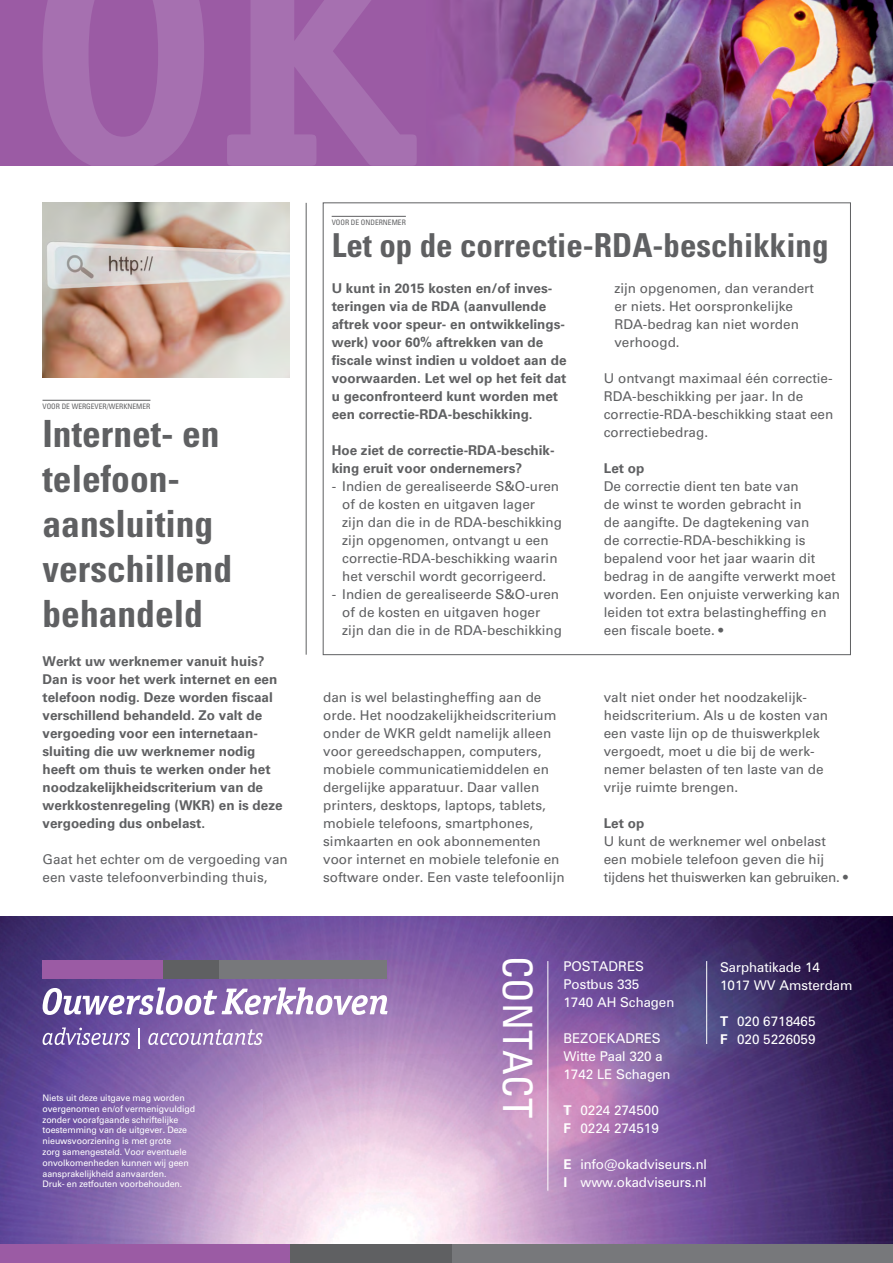
<style>
.page{position:relative;width:893px;height:1263px;background:#fff}
.page>*{position:absolute;margin:0;border:0;box-sizing:border-box;transform-origin:0 0}
.t1{font:condensed 40.5px "Univers LT Std";color:#fff}
.t2{font:700 condensed 37.5px/45px "Univers LT Std";color:#5f6062}
.t3{font:700 condensed 33px "Univers LT Std";color:#5f6062}
.t4{font:13.5px/18px "Univers LT Std";color:#5f6062}
.t5{font:700 13.5px/18px "Univers LT Std";color:#5f6062}
.t6{font:13.5px/18px "Zurich BT";color:#fff}
.t7{font:9px/10.8px "Univers LT Std";letter-spacing:-.01em;color:#fff}
.t8{font:condensed 7.5px "Univers LT Std";color:#5f6062}
.s1{font-weight:700}
</style>
<div class="page">
<img style="left:0;top:916px;width:893px;height:328px">
<div style="left:0;top:1244px;width:893px;height:19px;background:#77787b"></div>
<div style="left:289px;top:1244px;width:163px;height:19px;background:#5f6062"></div>
<div style="left:0;top:1244px;width:289px;height:19px;background:#9b5ba4"></div>
<hr style="left:547px;top:961px;width:1px;height:230px;background:#fff">
<hr style="left:706px;top:961px;width:1px;height:83px;background:#fff">
<div style="left:43px;top:960px;width:121px;height:18px;background:#9b5ba4"></div>
<div style="left:219px;top:960px;width:168px;height:18px;background:#77787b"></div>
<div style="left:164px;top:960px;width:55px;height:18px;background:#5f6062"></div>
<svg style="left:43px;top:987px;width:344px;height:28px"></svg>
<svg style="left:43px;top:1027px;width:87px;height:18px"></svg>
<hr style="left:138px;top:1028px;width:2px;height:21px;background:#fff">
<svg style="left:148px;top:1029px;width:115px;height:16px"></svg>
<div style="left:0;top:0;width:893px;height:166px;background:#9b5ba4"></div>
<img style="left:444px;top:0;width:449px;height:166px">
<svg style="left:43px;top:0;width:374px;height:166px;fill:#a670b0"></svg>
<hr style="left:43px;top:400px;width:107px;height:1px;background:#5f6062">
<hr style="left:332px;top:216px;width:74px;height:1px;background:#5f6062">
<hr style="left:306px;top:203px;width:1px;height:452px;background:#5f6062">
<img style="left:43px;top:203px;width:246px;height:174px">
<p class="t8" style="left:43px;top:402px;width:109px">VOOR DE WERGEVER/WERKNEMER</p>
<h2 class="t2" style="left:43px;top:411px;width:191px">Internet- en telefoon&shy;aansluiting verschillend behandeld</h2>
<p class="t5" style="left:43px;top:652px;width:242px">Werkt uw werknemer vanuit huis?<br>Dan is voor het werk internet en een telefoon nodig. Deze worden fiscaal verschillend behandeld. Zo valt de vergoeding voor een internetaan&shy;sluiting die uw werknemer nodig heeft om thuis te werken onder het noodzakelijkheidscriterium van de werkkostenregeling (WKR) en is deze vergoeding dus onbelast.</p>
<p class="t4" style="left:43px;top:850px;width:247px">Gaat het echter om de vergoeding van een vaste telefoonverbinding thuis,</p>
<p class="t7" style="left:43px;top:1092px;width:154px">Niets uit deze uitgave mag worden overgenomen en/of vermenigvuldigd zonder voorafgaande schriftelijke toestemming van de uitgever. Deze nieuwsvoorziening is met grote<br>zorg samengesteld. Voor eventuele onvolkomenheden kunnen wij geen aansprakelijkheid aanvaarden.<br>Druk- en zetfouten voorbehouden.</p>
<p class="t8" style="left:332px;top:218px;width:76px">VOOR DE ONDERNEMER</p>
<h3 class="t3" style="left:332px;top:225px;width:498px">Let op de correctie-RDA-beschikking</h3>
<p class="t5" style="left:332px;top:280px;width:236px">U kunt in 2015 kosten en/of inves&shy;teringen via de RDA (aanvullende aftrek voor speur- en ontwikkelings&shy;werk) voor 60% aftrekken van de fiscale winst indien u voldoet aan de voorwaarden. Let wel op het feit dat u geconfronteerd kunt worden met een correctie-RDA-beschikking.</p>
<p class="t5" style="left:332px;top:442px;width:224px">Hoe ziet de correctie-RDA-beschik&shy;king eruit voor ondernemers?</p>
<p class="t4" style="left:342px;top:478px;width:221px;text-indent:-11px">- Indien de gerealiseerde S&amp;O-uren of de kosten en uitgaven lager<br>zijn dan die in de RDA-beschikking zijn opgenomen, ontvangt u een correctie-RDA-beschikking waarin het verschil wordt gecorrigeerd.</p>
<p class="t4" style="left:342px;top:586px;width:221px;text-indent:-11px">- Indien de gerealiseerde S&amp;O-uren of de kosten en uitgaven hoger zijn dan die in de RDA-beschikking</p>
<p class="t4" style="left:614px;top:280px;width:201px">zijn opgenomen, dan verandert er niets. Het oorspronkelijke<br>RDA-bedrag kan niet worden verhoogd.</p>
<p class="t4" style="left:604px;top:370px;width:231px">U ontvangt maximaal één correctie-<br>RDA-beschikking per jaar. In de correctie-RDA-beschikking staat een correctiebedrag.</p>
<p class="t5" style="left:604px;top:460px;width:42px">Let op</p>
<p class="t4" style="left:604px;top:478px;width:238px">De correctie dient ten bate van<br>de winst te worden gebracht in<br>de aangifte. De dagtekening van<br>de correctie-RDA-beschikking is bepalend voor het jaar waarin dit bedrag in de aangifte verwerkt moet worden. Een onjuiste verwerking kan leiden tot extra belastingheffing en een fiscale boete. •</p>
<p class="t4" style="left:323px;top:688px;width:243px">dan is wel belastingheffing aan de orde. Het noodzakelijkheidscriterium onder de WKR geldt namelijk alleen voor gereedschappen, computers, mobiele communicatiemiddelen en dergelijke apparatuur. Daar vallen printers, desktops, laptops, tablets, mobiele telefoons, smartphones, simkaarten en ook abonnementen voor internet en mobiele telefonie en software onder. Een vaste telefoonlijn</p>
<p class="t4" style="left:604px;top:688px;width:226px">valt niet onder het noodzakelijk&shy;heidscriterium. Als u de kosten van een vaste lijn op de thuiswerkplek vergoedt, moet u die bij de werk&shy;nemer belasten of ten laste van de vrije ruimte brengen.</p>
<p class="t5" style="left:604px;top:814px;width:42px">Let op</p>
<p class="t4" style="left:604px;top:832px;width:245px">U kunt de werknemer wel onbelast een mobiele telefoon geven die hij tijdens het thuiswerken kan gebruiken. •</p>
<h1 class="t1" style="left:543px;top:956px;width:164px;rotate:90deg">CONTACT</h1>
<p class="t6" style="left:563px;top:957px;width:112px">POSTADRES<br>Postbus 335<br>1740 AH Schagen</p>
<p class="t6" style="left:563px;top:1029px;width:109px">BEZOEKADRES<br>Witte Paal 320 a<br>1742 LE Schagen</p>
<p class="t6" style="left:563px;top:1101px;width:97px"><span class="s1">T</span> 0224 274500<br><span class="s1">F</span> 0224 274519</p>
<p class="t6" style="left:563px;top:1155px;width:145px"><span class="s1">E</span> info@okadviseurs.nl<br><span class="s1">I</span> www.okadviseurs.nl</p>
<p class="t6" style="left:720px;top:958px;width:134px">Sarphatikade 14<br>1017 WV Amsterdam</p>
<p class="t6" style="left:720px;top:1012px;width:97px"><span class="s1">T</span> 020 6718465<br><span class="s1">F</span> 020 5226059</p>
</div>
